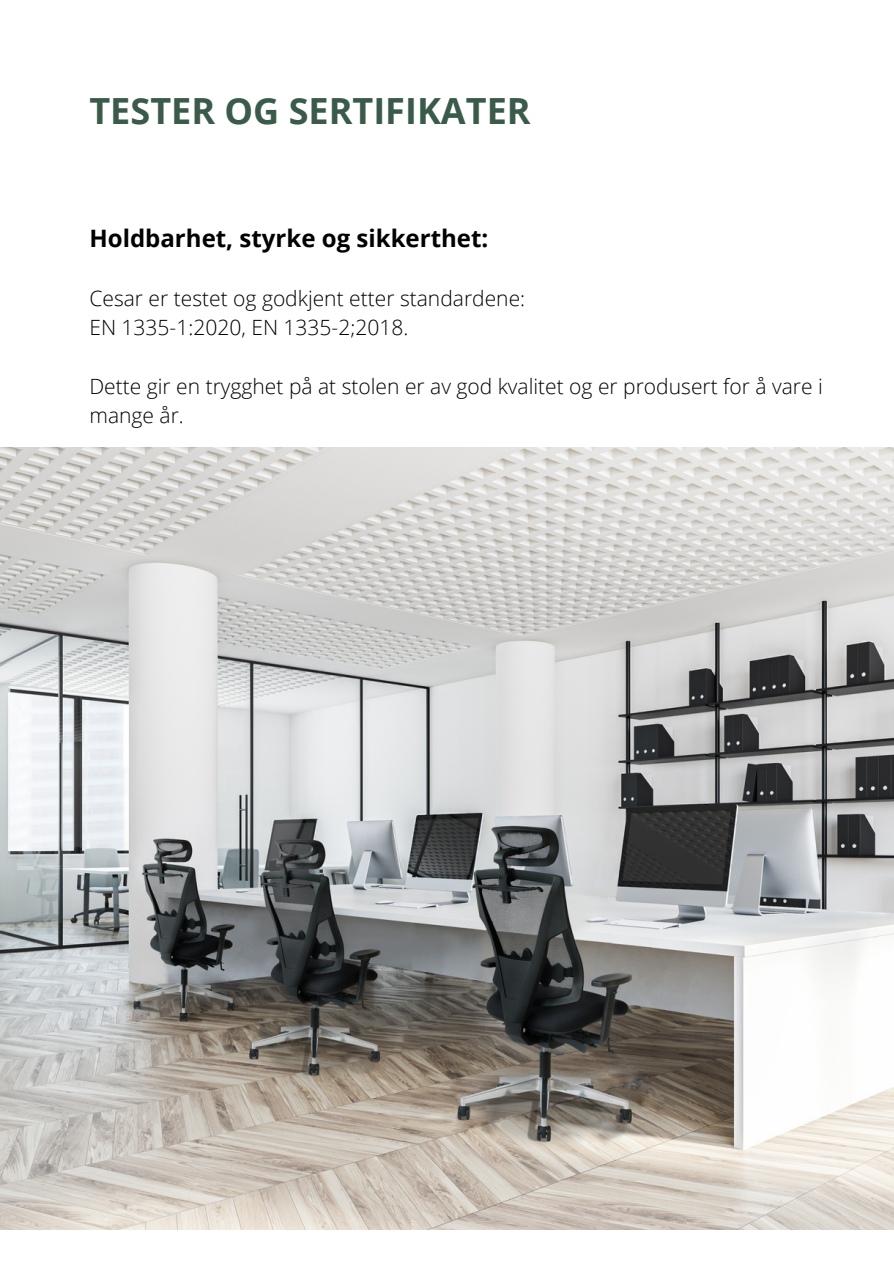
<style>
.page{position:relative;width:894px;height:1264px;background:#fff}
.page>*{position:absolute;margin:0;border:0;box-sizing:border-box;transform-origin:0 0}
.t1{font:700 36px "Open Sans";color:#3a5b49}
.t2{font:700 24px "Open Sans";color:#000}
.t3{font:300 21px/29.2px "Open Sans";color:#000}
</style>
<div class="page">
<img style="left:0;top:447px;width:893px;height:782px">
<p class="t1" style="left:89px;top:86px;width:442px">TESTER OG SERTIFIKATER</p>
<p class="t2" style="left:89px;top:222px;width:400px">Holdbarhet, styrke og sikkerthet:</p>
<p class="t3" style="left:89px;top:283px;width:437px">Cesar er testet og godkjent etter standardene:</p>
<p class="t3" style="left:89px;top:312px;width:320px">EN 1335-1:2020, EN 1335-2;2018.</p>
<p class="t3" style="left:89px;top:371px;width:734px">Dette gir en trygghet på at stolen er av god kvalitet og er produsert for å vare i mange år.</p>
</div>
